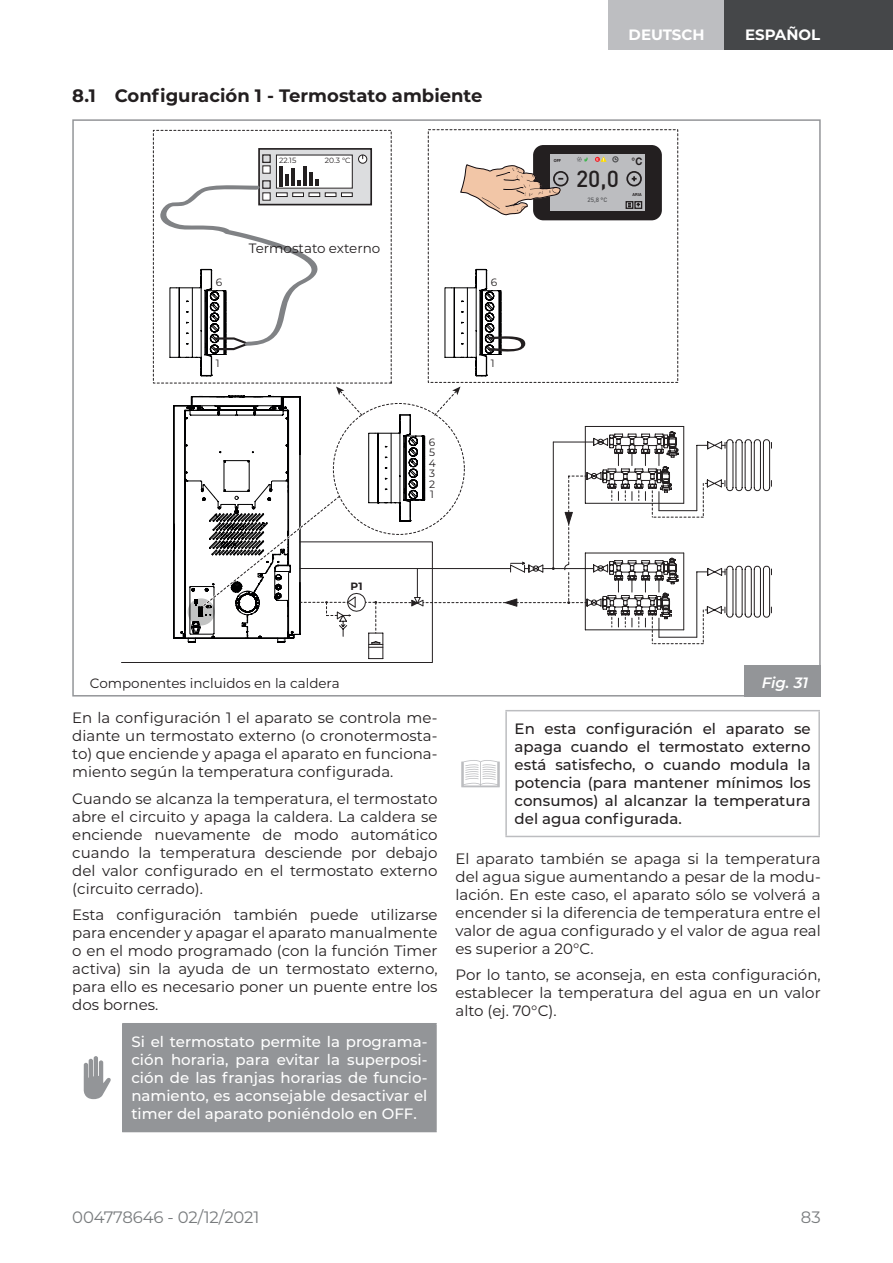
<style>
.page{position:relative;width:893px;height:1263px;background:#fff}
.page>*{position:absolute;margin:0;border:0;box-sizing:border-box;transform-origin:0 0}
.t1{font:500 22.95px "DIN Pro";color:#231f20}
.t2{font:700 18px "Montserrat";color:#231f20}
.t3{font:16.5px "Montserrat";letter-spacing:-.01em;color:#787b7d}
.t4{font:15px/18px "Montserrat";color:#231f20;text-align:justify}
.t5{font:500 15px/18px "Montserrat";color:#231f20;text-align:justify}
.t6{font:500 15px/18px "Montserrat";color:#fff;text-align:justify}
.t7{font:700 15px "Montserrat";color:#fff}
.t8{font:italic 600 15px "Montserrat";color:#fff}
.t9{font:13.5px "Montserrat";color:#231f20}
.t10{font:10.65px "Montserrat";color:#231f20}
.t11{font:700 10.65px "Montserrat";color:#231f20}
.t12{font:700 10.35px "Helvetica Neue LT Pro";color:#231f20;scale:.9 1}
.t13{font:7.65px "Montserrat";color:#231f20}
.t14{font:500 6.3px "DIN Pro";color:#57585a}
.t15{font:700 4.2px "Helvetica Neue LT Pro";letter-spacing:.02em;color:#231f20;scale:.9 1}
</style>
<div class="page">
<div style="left:609px;top:0;width:116px;height:50px;background:#bdbec1"></div>
<div style="left:725px;top:0;width:168px;height:50px;background:#454749"></div>
<div style="left:533px;top:145px;width:129px;height:75px;background:#231f20;border-radius:10px"></div>
<div style="left:259px;top:149px;width:112px;height:56px;background:linear-gradient(to right,#dcdddf,#dcdddf)"></div>
<div style="left:258px;top:148px;width:114px;height:57px;border:2px solid #231f20"></div>
<div style="left:358px;top:154px;width:9px;height:10px;border:1px solid #231f20;border-radius:50%"></div>
<svg style="left:121px;top:155px;width:651px;height:508px"></svg>
<div style="left:744px;top:665px;width:77px;height:31px;background:#939598"></div>
<div style="left:123px;top:1024px;width:313px;height:107px;background:#939598"></div>
<hr style="left:122px;top:1023px;width:315px;height:1px;background:#939598">
<hr style="left:435px;top:1024px;width:2px;height:107px;background:#939598">
<hr style="left:122px;top:1131px;width:315px;height:1px;background:#939598">
<hr style="left:122px;top:1024px;width:2px;height:107px;background:#939598">
<svg style="left:84px;top:1056px;width:27px;height:43px"></svg>
<hr style="left:505px;top:710px;width:315px;height:1px;background:#bcbdc0">
<hr style="left:505px;top:711px;width:2px;height:125px;background:#bcbdc0">
<hr style="left:818px;top:711px;width:2px;height:125px;background:#bcbdc0">
<hr style="left:505px;top:836px;width:315px;height:1px;background:#bcbdc0">
<svg style="left:461px;top:787px;width:39px;height:1px"></svg>
<svg style="left:461px;top:760px;width:39px;height:27px"></svg>
<p class="t2" style="left:72px;top:83px;width:412px">8.1 Configuración 1 - Termostato ambiente</p>
<p class="t13" style="left:279px;top:155px;width:19px">22.15</p>
<p class="t13" style="left:325px;top:155px;width:27px">20.3 °C</p>
<p class="t10" style="left:216px;top:275px;width:8px">6</p>
<p class="t9" style="left:249px;top:239px;width:133px">Termostato externo</p>
<p class="t10" style="left:216px;top:356px;width:5px">1</p>
<p class="t10" style="left:429px;top:434px;width:8px">6</p>
<p class="t10" style="left:429px;top:445px;width:8px">5</p>
<p class="t10" style="left:429px;top:456px;width:9px">4</p>
<p class="t10" style="left:429px;top:466px;width:7px">3</p>
<p class="t10" style="left:429px;top:477px;width:8px">2</p>
<p class="t10" style="left:430px;top:487px;width:5px">1</p>
<p class="t10" style="left:491px;top:275px;width:8px">6</p>
<p class="t10" style="left:491px;top:356px;width:5px">1</p>
<p class="t11" style="left:351px;top:579px;width:13px">P1</p>
<p class="t9" style="left:90px;top:674px;width:251px">Componentes incluidos en la caldera</p>
<p class="t7" style="left:629px;top:24px;width:77px">DEUTSCH</p>
<p class="t7" style="left:745px;top:24px;width:77px">ESPAÑOL</p>
<p class="t15" style="left:554px;top:158px;width:10px">OFF</p>
<p class="t12" style="left:632px;top:155px;width:14px">°C</p>
<h1 class="t1" style="left:576px;top:163px;width:44px">20,0</h1>
<p class="t14" style="left:587px;top:195px;width:22px">25,8 °C</p>
<p class="t15" style="left:633px;top:192px;width:12px">ARIA</p>
<p class="t8" style="left:762px;top:672px;width:48px">Fig. 31</p>
<p class="t4" style="left:72px;top:708px;width:367px">En la configuración 1 el aparato se controla me&shy;diante un termostato externo (o cronotermosta&shy;to) que enciende y apaga el aparato en funciona&shy;miento según la temperatura configurada.</p>
<p class="t4" style="left:72px;top:789px;width:367px">Cuando se alcanza la temperatura, el termostato abre el circuito y apaga la caldera. La caldera se enciende nuevamente de modo automático cuando la temperatura desciende por debajo del valor configurado en el termostato externo (circuito cerrado).</p>
<p class="t4" style="left:72px;top:905px;width:367px">Esta configuración también puede utilizarse para encender y apagar el aparato manualmente o en el modo programado (con la función Timer activa) sin la ayuda de un termostato externo, para ello es necesario poner un puente entre los dos bornes.</p>
<p class="t6" style="left:131px;top:1032px;width:298px">Si el termostato permite la programa&shy;ción horaria, para evitar la superposi&shy;ción de las franjas horarias de funcio&shy;namiento, es aconsejable desactivar el timer del aparato poniéndolo en OFF.</p>
<p class="t5" style="left:515px;top:719px;width:298px">En esta configuración el aparato se apaga cuando el termostato externo está satisfecho, o cuando modula la potencia (para mantener mínimos los consumos) al alcanzar la temperatura del agua configurada.</p>
<p class="t4" style="left:455px;top:849px;width:367px">El aparato también se apaga si la temperatura del agua sigue aumentando a pesar de la modu&shy;lación. En este caso, el aparato sólo se volverá a encender si la diferencia de temperatura entre el valor de agua configurado y el valor de agua real es superior a 20°C.</p>
<p class="t4" style="left:455px;top:965px;width:367px">Por lo tanto, se aconseja, en esta configuración, establecer la temperatura del agua en un valor alto (ej. 70°C).</p>
<p class="t3" style="left:72px;top:1206px;width:189px">004778646 - 02/12/2021</p>
<p class="t3" style="left:801px;top:1206px;width:21px">83</p>
</div>
